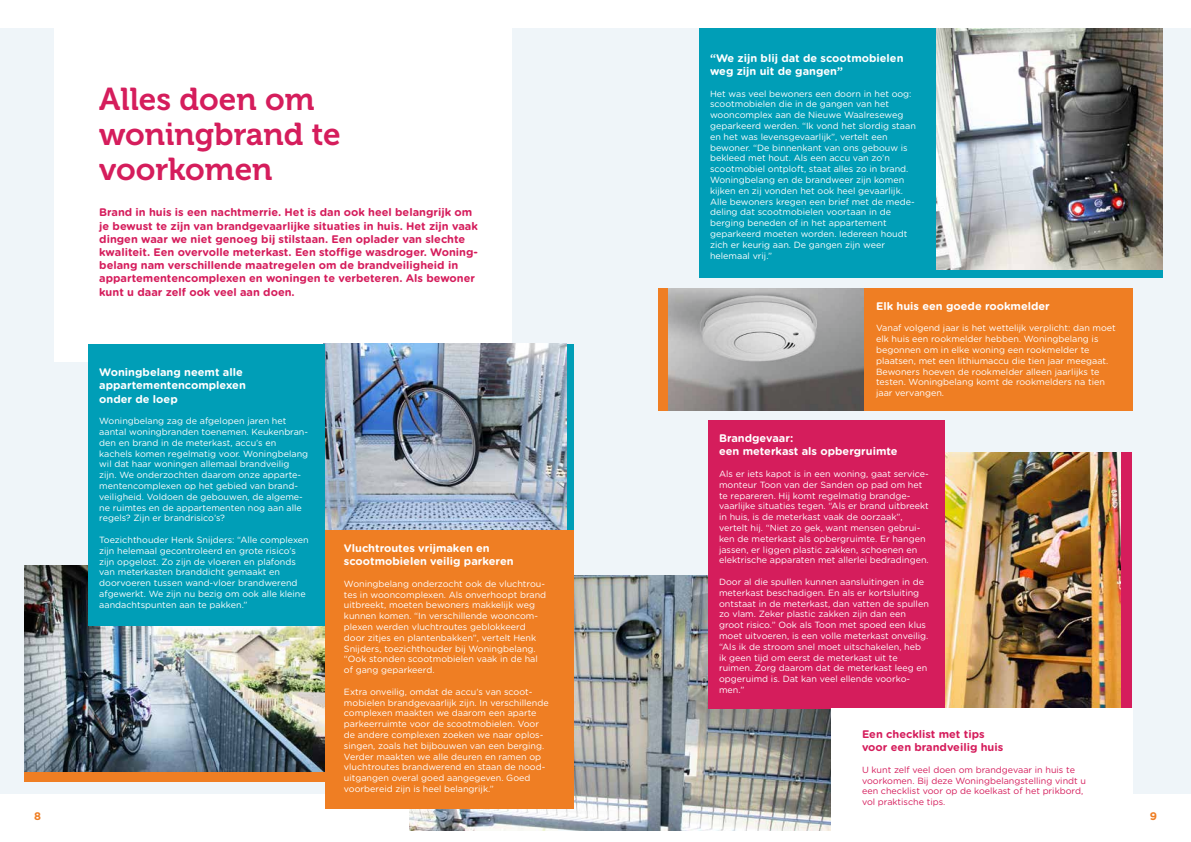
<style>
.page{position:relative;width:1191px;height:842px;background:#fff}
.page>*{position:absolute;margin:0;border:0;box-sizing:border-box;transform-origin:0 0}
.t1{font:31.5px/35.2px "Museo 700";color:#d51d5c}
.t2{font:700 11px/13.2px "Gotham Rounded";color:#d51d5c}
.t3{font:700 11px/13.2px "Gotham Rounded";color:#fff}
.t4{font:700 11px "Gotham Rounded";color:#ef7e23}
.t5{font:9px/10.8px "Gotham Rounded";color:#fff}
.t6{font:9px/10.8px "Gotham Rounded";color:#d51d5c}
</style>
<div class="page">
<div style="left:0;top:29px;width:1191px;height:765px;background:#eff5f9"></div>
<div style="left:54px;top:29px;width:457px;height:333px;background:#fff"></div>
<div style="left:893px;top:247px;width:269px;height:31px;background:#009eb7"></div>
<div style="left:658px;top:288px;width:116px;height:122px;background:#ef7e23"></div>
<div style="left:956px;top:452px;width:175px;height:256px;background:#d51d5c"></div>
<div style="left:25px;top:576px;width:300px;height:206px;background:#ef7e23"></div>
<img style="left:409px;top:576px;width:422px;height:255px">
<div style="left:323px;top:344px;width:251px;height:186px;background:#009eb7"></div>
<img style="left:325px;top:344px;width:241px;height:186px">
<img style="left:25px;top:566px;width:300px;height:206px">
<img style="left:935px;top:29px;width:227px;height:240px">
<img style="left:668px;top:288px;width:196px;height:122px">
<img style="left:944px;top:452px;width:176px;height:256px">
<div style="left:88px;top:344px;width:237px;height:281px;background:#009eb7"></div>
<div style="left:325px;top:530px;width:249px;height:279px;background:#ef7e23"></div>
<div style="left:699px;top:29px;width:236px;height:249px;background:#009eb7"></div>
<div style="left:708px;top:420px;width:236px;height:288px;background:#d51d5c"></div>
<div style="left:864px;top:288px;width:268px;height:122px;background:#ef7e23"></div>
<div style="left:831px;top:708px;width:301px;height:134px;background:#fff"></div>
<h1 class="t1" style="left:99px;top:82px;width:243px">Alles doen om woningbrand te voorkomen</h1>
<p class="t2" style="left:99px;top:205px;width:380px">Brand in huis is een nachtmerrie. Het is dan ook heel belangrijk om je bewust te zijn van brandgevaarlijke situaties in huis. Het zijn vaak dingen waar we niet genoeg bij stilstaan. Een oplader van slechte kwaliteit. Een overvolle meterkast. Een stoffige wasdroger. Woning&shy;belang nam verschillende maatregelen om de brandveiligheid in appartementencomplexen en woningen te verbeteren. Als bewoner kunt u daar zelf ook veel aan doen.</p>
<p class="t3" style="left:99px;top:365px;width:148px">Woningbelang neemt alle appartementencomplexen onder de loep</p>
<p class="t5" style="left:99px;top:415px;width:210px">Woningbelang zag de afgelopen jaren het aantal woningbranden toenemen. Keukenbran&shy;den en brand in de meterkast, accu’s en kachels komen regelmatig voor. Woningbelang wil dat haar woningen allemaal brandveilig zijn. We onderzochten daarom onze apparte&shy;mentencomplexen op het gebied van brand&shy;veiligheid. Voldoen de gebouwen, de algeme&shy;ne ruimtes en de appartementen nog aan alle regels? Zijn er brandrisico’s?</p>
<p class="t5" style="left:99px;top:534px;width:211px">Toezichthouder Henk Snijders: “Alle complexen zijn helemaal gecontroleerd en grote risico’s zijn opgelost. Zo zijn de vloeren en plafonds van meterkasten branddicht gemaakt en doorvoeren tussen wand-vloer brandwerend afgewerkt. We zijn nu bezig om ook alle kleine aandachtspunten aan te pakken.”</p>
<p class="t3" style="left:344px;top:541px;width:171px">Vluchtroutes vrijmaken en scootmobielen veilig parkeren</p>
<p class="t5" style="left:344px;top:578px;width:204px">Woningbelang onderzocht ook de vluchtrou&shy;tes in wooncomplexen. Als onverhoopt brand uitbreekt, moeten bewoners makkelijk weg kunnen komen. “In verschillende wooncom&shy;plexen werden vluchtroutes geblokkeerd door zitjes en plantenbakken”, vertelt Henk Snijders, toezichthouder bij Woningbelang. “Ook stonden scootmobielen vaak in de hal of gang geparkeerd.</p>
<p class="t5" style="left:344px;top:686px;width:206px">Extra onveilig, omdat de accu’s van scoot&shy;mobielen brandgevaarlijk zijn. In verschillende complexen maakten we daarom een aparte parkeerruimte voor de scootmobielen. Voor de andere complexen zoeken we naar oplos&shy;singen, zoals het bijbouwen van een berging.<br>Verder maakten we alle deuren en ramen op vluchtroutes brandwerend en staan de nood&shy;uitgangen overal goed aangegeven. Goed voorbereid zijn is heel belangrijk.”</p>
<p class="t3" style="left:710px;top:51px;width:195px">“We zijn blij dat de scootmobielen weg zijn uit de gangen”</p>
<p class="t5" style="left:710px;top:88px;width:207px">Het was veel bewoners een doorn in het oog: scootmobielen die in de gangen van het wooncomplex aan de Nieuwe Waalreseweg geparkeerd werden. “Ik vond het slordig staan en het was levensgevaarlijk”, vertelt een bewoner. “De binnenkant van ons gebouw is bekleed met hout. Als een accu van zo’n scootmobiel ontploft, staat alles zo in brand.<br>Woningbelang en de brandweer zijn komen kijken en zij vonden het ook heel gevaarlijk.<br>Alle bewoners kregen een brief met de mede&shy;deling dat scootmobielen voortaan in de berging beneden of in het appartement geparkeerd moeten worden. Iedereen houdt zich er keurig aan. De gangen zijn weer helemaal vrij.”</p>
<p class="t3" style="left:876px;top:299px;width:175px">Elk huis een goede rookmelder</p>
<p class="t5" style="left:876px;top:322px;width:241px">Vanaf volgend jaar is het wettelijk verplicht: dan moet elk huis een rookmelder hebben. Woningbelang is begonnen om in elke woning een rookmelder te plaatsen, met een lithiumaccu die tien jaar meegaat.<br>Bewoners hoeven de rookmelder alleen jaarlijks te testen. Woningbelang komt de rookmelders na tien jaar vervangen.</p>
<p class="t3" style="left:719px;top:431px;width:180px">Brandgevaar:<br>een meterkast als opbergruimte</p>
<p class="t5" style="left:719px;top:468px;width:211px">Als er iets kapot is in een woning, gaat service&shy;monteur Toon van der Sanden op pad om het te repareren. Hij komt regelmatig brandge&shy;vaarlijke situaties tegen. “Als er brand uitbreekt in huis, is de meterkast vaak de oorzaak”, vertelt hij. “Niet zo gek, want mensen gebrui&shy;ken de meterkast als opbergruimte. Er hangen jassen, er liggen plastic zakken, schoenen en elektrische apparaten met allerlei bedradingen.</p>
<p class="t5" style="left:719px;top:576px;width:211px">Door al die spullen kunnen aansluitingen in de meterkast beschadigen. En als er kortsluiting ontstaat in de meterkast, dan vatten de spullen zo vlam. Zeker plastic zakken zijn dan een groot risico.” Ook als Toon met spoed een klus moet uitvoeren, is een volle meterkast onveilig. “Als ik de stroom snel moet uitschakelen, heb ik geen tijd om eerst de meterkast uit te ruimen. Zorg daarom dat de meterkast leeg en opgeruimd is. Dat kan veel ellende voorko&shy;men.”</p>
<p class="t2" style="left:862px;top:727px;width:143px">Een checklist met tips voor een brandveilig huis</p>
<p class="t6" style="left:862px;top:764px;width:225px">U kunt zelf veel doen om brandgevaar in huis te voorkomen. Bij deze Woningbelangstelling vindt u een checklist voor op de koelkast of het prikbord, vol praktische tips.</p>
<p class="t4" style="left:34px;top:808px;width:8px">8</p>
<p class="t4" style="left:1149px;top:808px;width:9px">9</p>
</div>
